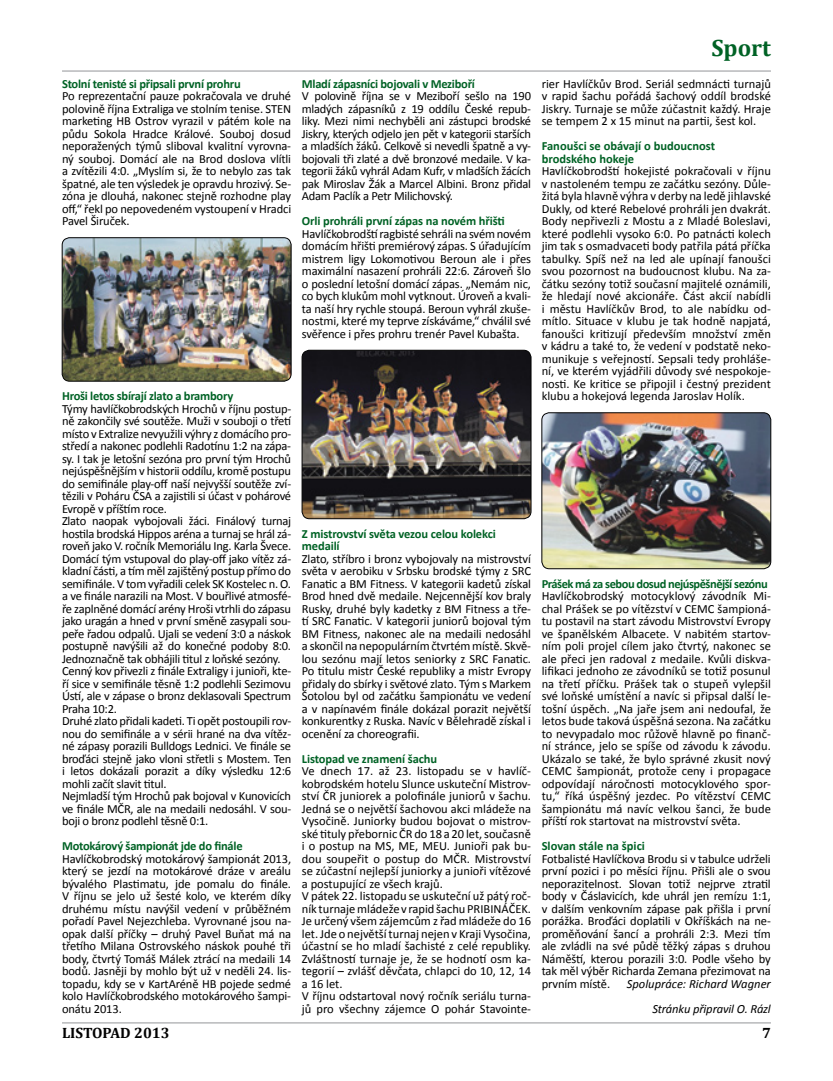
<style>
.page{position:relative;width:833px;height:1081px;background:#fff}
.page>*{position:absolute;margin:0;border:0;box-sizing:border-box;transform-origin:0 0}
.t1{font:700 23.75px "Cambria";color:#006225}
.t2{font:700 15px "Cambria";color:#000}
.t3{font:12.5px/12.5px "Calibri";letter-spacing:-.02em;color:#000;text-align:justify}
.t4{font:12.5px/12.5px "Calibri";color:#000}
.t5{font:700 12.5px/12.5px "Calibri";letter-spacing:-.02em;color:#006225}
.t6{font:700 12.5px/12.5px "Calibri";color:#006225}
.t7{font:italic 12.5px/25px "Calibri";letter-spacing:-.005em;color:#000;text-align:right}
.t8{font:700 12.5px "Calibri";letter-spacing:-.04em;color:#006225}
</style>
<div class="page">
<hr style="left:62px;top:71px;width:709px;height:1px;background:#939598">
<hr style="left:62px;top:1022px;width:709px;height:1px;background:#939598">
<img style="left:62px;top:238px;width:229px;height:143px">
<div style="left:62px;top:237px;width:229px;height:144px;border:1px solid #000;border-radius:8px"></div>
<img style="left:543px;top:413px;width:228px;height:156px">
<div style="left:541px;top:412px;width:230px;height:157px;border:1px solid #000;border-radius:8px"></div>
<img style="left:302px;top:350px;width:229px;height:169px">
<div style="left:302px;top:350px;width:229px;height:169px;border:1px solid #000;border-radius:8px"></div>
<p class="t5" style="left:62px;top:77px;width:180px">Stolní tenisté si připsali první prohru</p>
<p class="t3" style="left:62px;top:89px;width:231px">Po reprezentační pauze pokračovala ve druhé polovině října Extraliga ve stolním tenise. STEN marketing HB Ostrov vyrazil v pátém kole na půdu Sokola Hradce Králové. Souboj dosud neporažených týmů sliboval kvalitní vyrovna&shy;ný souboj. Domácí ale na Brod doslova vlítli a zvítězili 4:0. „Myslím si, že to nebylo zas tak špatné, ale ten výsledek je opravdu hrozivý. Se&shy;zóna je dlouhá, nakonec stejně rozhodne play off,“ řekl po nepovedeném vystoupení v Hradci Pavel Širuček.</p>
<p class="t5" style="left:62px;top:389px;width:173px">Hroši letos sbírají zlato a brambory</p>
<p class="t3" style="left:62px;top:402px;width:231px;text-align:left">Týmy havlíčkobrodských Hrochů v říjnu postup&shy;ně zakončily své soutěže. Muži v souboji o třetí místo v Extralize nevyužili výhry z domácího pro&shy;středí a nakonec podlehli Radotínu 1:2 na zápa&shy;sy. I tak je letošní sezóna pro první tým Hrochů nejúspěšnějším v historii oddílu, kromě postupu do semifinále play-off naší nejvyšší soutěže zví&shy;tězili v Poháru ČSA a zajistili si účast v pohárové Evropě v příštím roce.<br>Zlato naopak vybojovali žáci. Finálový turnaj hostila brodská Hippos aréna a turnaj se hrál zá&shy;roveň jako V. ročník Memoriálu Ing. Karla Švece.<br>Domácí tým vstupoval do play-off jako vítěz zá&shy;kladní části, a tím měl zajištěný postup přímo do semifinále. V tom vyřadili celek SK Kostelec n. O. a ve finále narazili na Most. V bouřlivé atmosfé&shy;ře zaplněné domácí arény Hroši vtrhli do zápasu jako uragán a hned v první směně zasypali sou&shy;peře řadou odpalů. Ujali se vedení 3:0 a náskok postupně navýšili až do konečné podoby 8:0.<br>Jednoznačně tak obhájili titul z loňské sezóny.<br>Cenný kov přivezli z finále Extraligy i junioři, kte&shy;ří sice v semifinále těsně 1:2 podlehli Sezimovu Ústí, ale v zápase o bronz deklasovali Spectrum Praha 10:2.<br>Druhé zlato přidali kadeti. Ti opět postoupili rov&shy;nou do semifinále a v sérii hrané na dva vítěz&shy;né zápasy porazili Bulldogs Lednici. Ve finále se broďáci stejně jako vloni střetli s Mostem. Ten i letos dokázali porazit a díky výsledku 12:6 mohli začít slavit titul.<br>Nejmladší tým Hrochů pak bojoval v Kunovicích ve finále MČR, ale na medaili nedosáhl. V sou&shy;boji o bronz podlehl těsně 0:1.</p>
<p class="t5" style="left:62px;top:839px;width:182px">Motokárový šampionát jde do finále</p>
<p class="t3" style="left:62px;top:852px;width:231px">Havlíčkobrodský motokárový šampionát 2013, který se jezdí na motokárové dráze v areálu bývalého Plastimatu, jde pomalu do finále.<br>V říjnu se jelo už šesté kolo, ve kterém díky druhému místu navýšil vedení v průběžném pořadí Pavel Nejezchleba. Vyrovnané jsou na&shy;opak další příčky – druhý Pavel Buňat má na třetího Milana Ostrovského náskok pouhé tři body, čtvrtý Tomáš Málek ztrácí na medaili 14 bodů. Jasněji by mohlo být už v neděli 24. lis&shy;topadu, kdy se v KartAréně HB pojede sedmé kolo Havlíčkobrodského motokárového šampi&shy;onátu 2013.</p>
<p class="t5" style="left:302px;top:77px;width:175px">Mladí zápasníci bojovali v Meziboří</p>
<p class="t3" style="left:302px;top:89px;width:231px">V polovině října se v Meziboří sešlo na 190 mladých zápasníků z 19 oddílu České repub&shy;liky. Mezi nimi nechyběli ani zástupci brodské Jiskry, kterých odjelo jen pět v kategorii starších a mladších žáků. Celkově si nevedli špatně a vy&shy;bojovali tři zlaté a dvě bronzové medaile. V ka&shy;tegorii žáků vyhrál Adam Kufr, v mladších žácích pak Miroslav Žák a Marcel Albini. Bronz přidal Adam Paclík a Petr Milichovský.</p>
<p class="t5" style="left:302px;top:214px;width:204px">Orli prohráli první zápas na novém hřišti</p>
<p class="t3" style="left:302px;top:227px;width:231px">Havlíčkobrodští ragbisté sehráli na svém novém domácím hřišti premiérový zápas. S úřadujícím mistrem ligy Lokomotivou Beroun ale i přes maximální nasazení prohráli 22:6. Zároveň šlo o poslední letošní domácí zápas. „Nemám nic, co bych klukům mohl vytknout. Úroveň a kvali&shy;ta naší hry rychle stoupá. Beroun vyhrál zkuše&shy;nostmi, které my teprve získáváme,“ chválil své svěřence i přes prohru trenér Pavel Kubašta.</p>
<h1 class="t1" style="left:711px;top:33px;width:61px">Sport</h1>
<p class="t3" style="left:542px;top:77px;width:231px">rier Havlíčkův Brod. Seriál sedmnácti turnajů v rapid šachu pořádá šachový oddíl brodské Jiskry. Turnaje se může zúčastnit každý. Hraje se tempem 2 x 15 minut na partii, šest kol.</p>
<p class="t6" style="left:542px;top:139px;width:175px">Fanoušci se obávají o budoucnost brodského hokeje</p>
<p class="t3" style="left:541px;top:164px;width:231px">Havlíčkobrodští hokejisté pokračovali v říjnu v nastoleném tempu ze začátku sezóny. Důle&shy;žitá byla hlavně výhra v derby na ledě jihlavské Dukly, od které Rebelové prohráli jen dvakrát.<br>Body nepřivezli z Mostu a z Mladé Boleslavi, které podlehli vysoko 6:0. Po patnácti kolech jim tak s osmadvaceti body patřila pátá příčka tabulky. Spíš než na led ale upínají fanoušci svou pozornost na budoucnost klubu. Na za&shy;čátku sezóny totiž současní majitelé oznámili, že hledají nové akcionáře. Část akcií nabídli i městu Havlíčkův Brod, to ale nabídku od&shy;mítlo. Situace v klubu je tak hodně napjatá, fanoušci kritizují především množství změn v kádru a také to, že vedení v podstatě neko&shy;munikuje s veřejností. Sepsali tedy prohláše&shy;ní, ve kterém vyjádřili důvody své nespokoje&shy;nosti. Ke kritice se připojil i čestný prezident klubu a hokejová legenda Jaroslav Holík.</p>
<p class="t5" style="left:302px;top:527px;width:195px">Z mistrovství světa vezou celou kolekci medailí</p>
<p class="t3" style="left:302px;top:552px;width:231px">Zlato, stříbro i bronz vybojovaly na mistrovství světa v aerobiku v Srbsku brodské týmy z SRC Fanatic a BM Fitness. V kategorii kadetů získal Brod hned dvě medaile. Nejcennější kov braly Rusky, druhé byly kadetky z BM Fitness a tře&shy;tí SRC Fanatic. V kategorii juniorů bojoval tým BM Fitness, nakonec ale na medaili nedosáhl a skončil na nepopulárním čtvrtém místě. Skvě&shy;lou sezónu mají letos seniorky z SRC Fanatic.<br>Po titulu mistr České republiky a mistr Evropy přidaly do sbírky i světové zlato. Tým s Markem Šotolou byl od začátku šampionátu ve vedení a v napínavém finále dokázal porazit největší konkurentky z Ruska. Navíc v Bělehradě získal i ocenění za choreografii.</p>
<p class="t5" style="left:302px;top:752px;width:137px">Listopad ve znamení šachu</p>
<p class="t4" style="left:302px;top:764px;width:231px">Ve dnech 17. až 23. listopadu se v havlíč&shy;kobrodském hotelu Slunce uskuteční Mistrov&shy;ství ČR juniorek a polofinále juniorů v šachu.<br>Jedná se o největší šachovou akci mládeže na Vysočině. Juniorky budou bojovat o mistrov&shy;ské tituly přebornic ČR do 18 a 20 let, současně i o postup na MS, ME, MEU. Junioři pak bu&shy;dou soupeřit o postup do MČR. Mistrovství se zúčastní nejlepší juniorky a junioři vítězové a postupující ze všech krajů.<br>V pátek 22. listopadu se uskuteční už pátý roč&shy;ník turnaje mládeže v rapid šachu PRIBINÁČEK.<br>Je určený všem zájemcům z řad mládeže do 16 let. Jde o největší turnaj nejen v Kraji Vysočina, účastní se ho mladí šachisté z celé republiky.<br>Zvláštností turnaje je, že se hodnotí osm ka&shy;tegorií – zvlášť děvčata, chlapci do 10, 12, 14 a 16 let.<br>V říjnu odstartoval nový ročník seriálu turna&shy;jů pro všechny zájemce O pohár Stavointe-</p>
<p class="t8" style="left:541px;top:576px;width:227px">Prášek má za sebou dosud nejúspěšnější sezónu</p>
<p class="t3" style="left:541px;top:589px;width:231px">Havlíčkobrodský motocyklový závodník Mi&shy;chal Prášek se po vítězství v CEMC šampioná&shy;tu postavil na start závodu Mistrovství Evropy ve španělském Albacete. V nabitém startov&shy;ním poli projel cílem jako čtvrtý, nakonec se ale přeci jen radoval z medaile. Kvůli diskva&shy;lifikaci jednoho ze závodníků se totiž posunul na třetí příčku. Prášek tak o stupeň vylepšil své loňské umístění a navíc si připsal další le&shy;tošní úspěch. „Na jaře jsem ani nedoufal, že letos bude taková úspěšná sezona. Na začátku to nevypadalo moc růžově hlavně po finanč&shy;ní stránce, jelo se spíše od závodu k závodu.<br>Ukázalo se také, že bylo správné zkusit nový CEMC šampionát, protože ceny i propagace odpovídají náročnosti motocyklového spor&shy;tu,“ říká úspěšný jezdec. Po vítězství CEMC šampionátu má navíc velkou šanci, že bude příští rok startovat na mistrovství světa.</p>
<p class="t6" style="left:541px;top:839px;width:105px">Slovan stále na špici</p>
<p class="t3" style="left:541px;top:852px;width:231px">Fotbalisté Havlíčkova Brodu si v tabulce udrželi první pozici i po měsíci říjnu. Přišli ale o svou neporazitelnost. Slovan totiž nejprve ztratil body v Čáslavicích, kde uhrál jen remízu 1:1, v dalším venkovním zápase pak přišla i první porážka. Broďáci doplatili v Okříškách na ne&shy;proměňování šancí a prohráli 2:3. Mezi tím ale zvládli na své půdě těžký zápas s druhou Náměští, kterou porazili 3:0. Podle všeho by tak měl výběr Richarda Zemana přezimovat na prvním místě.</p>
<p class="t7" style="left:626px;top:970px;width:146px">Spolupráce: Richard Wagner<br>Stránku připravil O. Rázl</p>
<p class="t2" style="left:62px;top:1024px;width:109px">LISTOPAD 2013</p>
<p class="t2" style="left:762px;top:1024px;width:10px">7</p>
</div>
